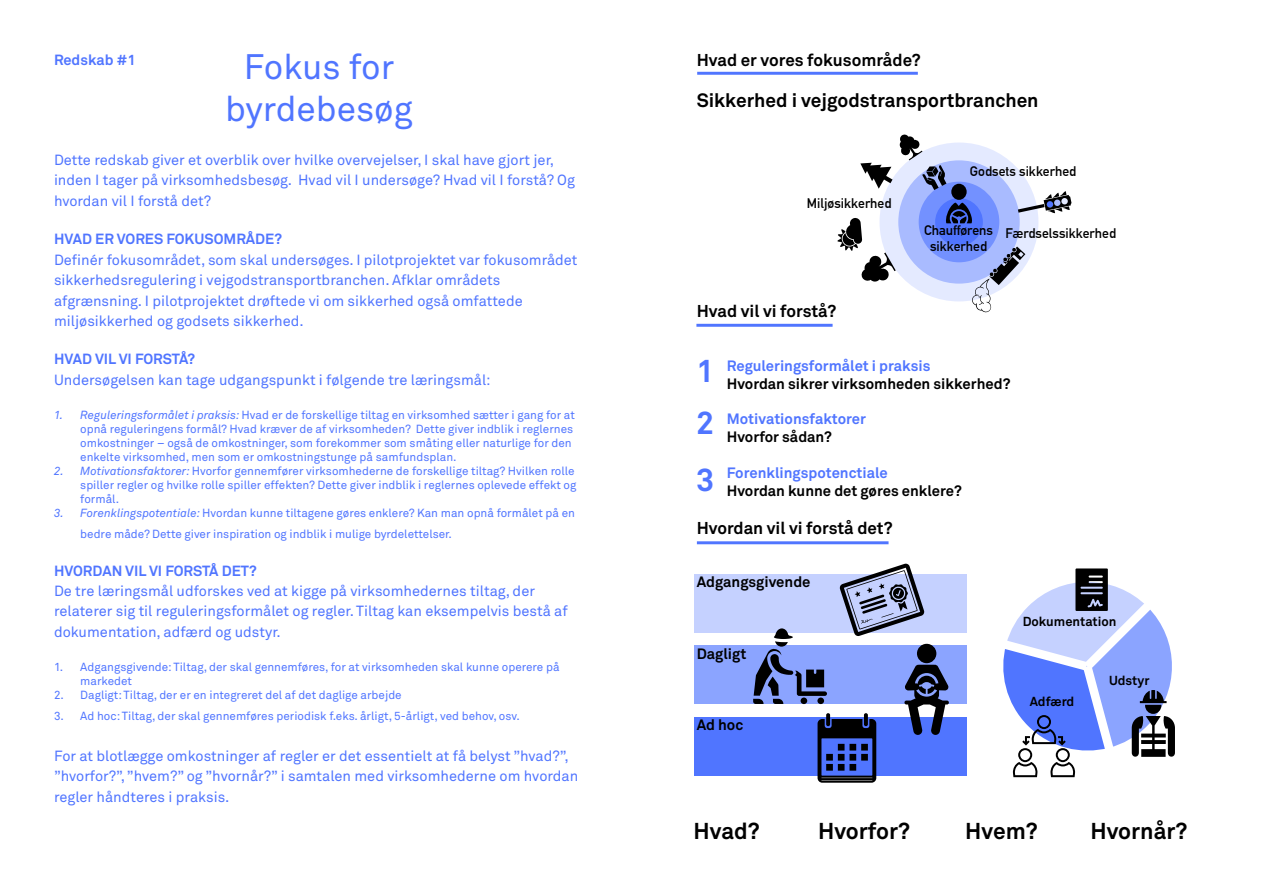
<style>
.page{position:relative;width:1263px;height:893px;background:#fff}
.page>*{position:absolute;margin:0;border:0;box-sizing:border-box;transform-origin:0 0}
.t1{font:35.1px/42px "Akkurat";color:#5075ff;text-align:center}
.t2{font:700 31.8px/52.9px "Akkurat";color:#5075ff}
.t3{font:700 22.8px "Akkurat";color:#000}
.t4{font:700 19.05px "Akkurat";color:#000}
.t5{font:700 16.95px "Akkurat";color:#000}
.t6{font:700 14.85px "Akkurat";color:#000}
.t7{font:700 14.85px "Akkurat";color:#5075ff}
.t8{font:700 14.7px "Akkurat";color:#5075ff}
.t9{font:14.55px/20.4px "Akkurat";color:#5075ff}
.t10{font:700 14.55px "Akkurat";color:#5075ff}
.t11{font:700 13.65px/16.4px "DIN Alternate";color:#000;text-align:center}
.t12{font:700 12.9px "Akkurat";color:#000}
.t13{font:11.7px/14px "Akkurat";color:#5075ff}
.s1{font-style:italic}
</style>
<div class="page">
<div style="left:694px;top:574px;width:273px;height:59px;background:#c5d1ff"></div>
<div style="left:694px;top:645px;width:273px;height:59px;background:#8ba4ff"></div>
<div style="left:694px;top:717px;width:273px;height:58px;background:#5075ff"></div>
<hr style="left:697px;top:72px;width:221px;height:3px;background:#5075ff">
<hr style="left:696px;top:324px;width:136px;height:3px;background:#5075ff">
<hr style="left:697px;top:541px;width:191px;height:3px;background:#5075ff">
<div style="left:879px;top:143px;width:159px;height:158px;background:#e4eaff;border-radius:50%"></div>
<div style="left:898px;top:160px;width:122px;height:124px;background:#a9bbff;border-radius:50%"></div>
<svg style="left:919px;top:182px;width:80px;height:80px;background:#6888fe"></svg>
<div style="left:951px;top:184px;width:16px;height:16px;background:#000;border-radius:50%"></div>
<svg style="left:944px;top:202px;width:30px;height:21px"></svg>
<svg style="left:1018px;top:191px;width:53px;height:23px"></svg>
<svg style="left:860px;top:163px;width:32px;height:26px"></svg>
<svg style="left:837px;top:218px;width:59px;height:64px"></svg>
<svg style="left:971px;top:247px;width:54px;height:66px"></svg>
<svg style="left:839px;top:563px;width:86px;height:73px"></svg>
<svg style="left:753px;top:628px;width:74px;height:76px"></svg>
<svg style="left:904px;top:644px;width:45px;height:91px"></svg>
<svg style="left:817px;top:713px;width:59px;height:70px"></svg>
<svg style="left:1003px;top:568px;width:172px;height:209px"></svg>
<svg style="left:899px;top:134px;width:47px;height:56px"></svg>
<p class="t8" style="left:54px;top:50px;width:83px">Redskab #1</p>
<h3 class="t5" style="left:697px;top:50px;width:226px">Hvad er vores fokusområde?</h3>
<h3 class="t4" style="left:697px;top:88px;width:343px">Sikkerhed i vejgodstransportbranchen</h3>
<h1 class="t1" style="left:225px;top:47px;width:189px">Fokus for byrdebesøg</h1>
<p class="t9" style="left:54px;top:150px;width:522px">Dette redskab giver et overblik over hvilke overvejelser, I skal have gjort jer, inden I tager på virksomhedsbesøg. Hvad vil I undersøge? Hvad vil I forstå? Og hvordan vil I forstå det?</p>
<p class="t10" style="left:54px;top:230px;width:230px">HVAD ER VORES FOKUSOMRÅDE?</p>
<p class="t9" style="left:54px;top:250px;width:525px">Definér fokusområdet, som skal undersøges. I pilotprojektet var fokusområdet sikkerhedsregulering i vejgodstransportbranchen. Afklar områdets afgrænsning. I pilotprojektet drøftede vi om sikkerhed også omfattede miljøsikkerhed og godsets sikkerhed.</p>
<p class="t10" style="left:54px;top:350px;width:143px">HVAD VIL VI FORSTÅ?</p>
<p class="t9" style="left:54px;top:370px;width:438px">Undersøgelsen kan tage udgangspunkt i følgende tre læringsmål:</p>
<p class="t13" style="left:80px;top:408px;width:496px;text-indent:-26px"><span class="s1">1. Reguleringsformålet i praksis:</span> Hvad er de forskellige tiltag en virksomhed sætter i gang for at opnå reguleringens formål? Hvad kræver de af virksomheden? Dette giver indblik i reglernes omkostninger – også de omkostninger, som forekommer som småting eller naturlige for den enkelte virksomhed, men som er omkostningstunge på samfundsplan.</p>
<p class="t13" style="left:80px;top:464px;width:498px;text-indent:-26px"><span class="s1">2. Motivationsfaktorer:</span> Hvorfor gennemfører virksomhederne de forskellige tiltag? Hvilken rolle spiller regler og hvilke rolle spiller effekten? Dette giver indblik i reglernes oplevede effekt og formål.</p>
<p class="t13" style="left:80px;top:503px;width:496px;line-height:20.4px;text-indent:-26px"><span class="s1">3. Forenklingspotentiale:</span> Hvordan kunne tiltagene gøres enklere? Kan man opnå formålet på en bedre måde? Dette giver inspiration og indblik i mulige byrdelettelser.</p>
<p class="t10" style="left:54px;top:561px;width:204px">HVORDAN VIL VI FORSTÅ DET?</p>
<p class="t9" style="left:54px;top:581px;width:515px">De tre læringsmål udforskes ved at kigge på virksomhedernes tiltag, der relaterer sig til reguleringsformålet og regler. Tiltag kan eksempelvis bestå af dokumentation, adfærd og udstyr.</p>
<p class="t13" style="left:80px;top:661px;width:481px;text-indent:-26px">1. Adgangsgivende: Tiltag, der skal gennemføres, for at virksomheden skal kunne operere på markedet</p>
<p class="t13" style="left:54px;top:689px;width:349px">2. Dagligt: Tiltag, der er en integreret del af det daglige arbejde</p>
<p class="t13" style="left:54px;top:709px;width:467px">3. Ad hoc: Tiltag, der skal gennemføres periodisk f.eks. årligt, 5-årligt, ved behov, osv.</p>
<p class="t9" style="left:54px;top:746px;width:526px">For at blotlægge omkostninger af regler er det essentielt at få belyst ”hvad?”, ”hvorfor?”, ”hvem?” og ”hvornår?” i samtalen med virksomhederne om hvordan regler håndteres i praksis.</p>
<p class="t11" style="left:807px;top:194px;width:86px">Miljøsikkerhed</p>
<h3 class="t5" style="left:697px;top:301px;width:141px">Hvad vil vi forstå?</h3>
<p class="t11" style="left:970px;top:162px;width:108px">Godsets sikkerhed</p>
<p class="t11" style="left:924px;top:221px;width:70px">Chaufførens sikkerhed</p>
<p class="t11" style="left:1005px;top:224px;width:112px">Færdselssikkerhed</p>
<p class="t7" style="left:727px;top:356px;width:205px">Reguleringsformålet i praksis</p>
<p class="t6" style="left:727px;top:374px;width:285px">Hvordan sikrer virksomheden sikkerhed?</p>
<p class="t7" style="left:727px;top:410px;width:141px">Motivationsfaktorer</p>
<p class="t6" style="left:727px;top:428px;width:107px">Hvorfor sådan?</p>
<p class="t7" style="left:727px;top:463px;width:163px">Forenklingspotenctiale</p>
<p class="t6" style="left:727px;top:481px;width:236px">Hvordan kunne det gøres enklere?</p>
<h2 class="t2" style="left:696px;top:344px;width:20px">1<br>2</h2>
<h2 class="t2" style="left:696px;top:454px;width:20px">3</h2>
<h3 class="t5" style="left:697px;top:517px;width:197px">Hvordan vil vi forstå det?</h3>
<p class="t6" style="left:697px;top:573px;width:115px">Adgangsgivende</p>
<p class="t6" style="left:697px;top:644px;width:51px">Dagligt</p>
<p class="t6" style="left:697px;top:715px;width:48px">Ad hoc</p>
<p class="t12" style="left:1023px;top:613px;width:95px">Dokumentation</p>
<p class="t12" style="left:1030px;top:693px;width:46px">Adfærd</p>
<p class="t12" style="left:1109px;top:672px;width:42px">Udstyr</p>
<h3 class="t3" style="left:693px;top:816px;width:68px">Hvad?</h3>
<h3 class="t3" style="left:818px;top:816px;width:93px">Hvorfor?</h3>
<h3 class="t3" style="left:965px;top:816px;width:74px">Hvem?</h3>
<h3 class="t3" style="left:1090px;top:816px;width:98px">Hvornår?</h3>
</div>
